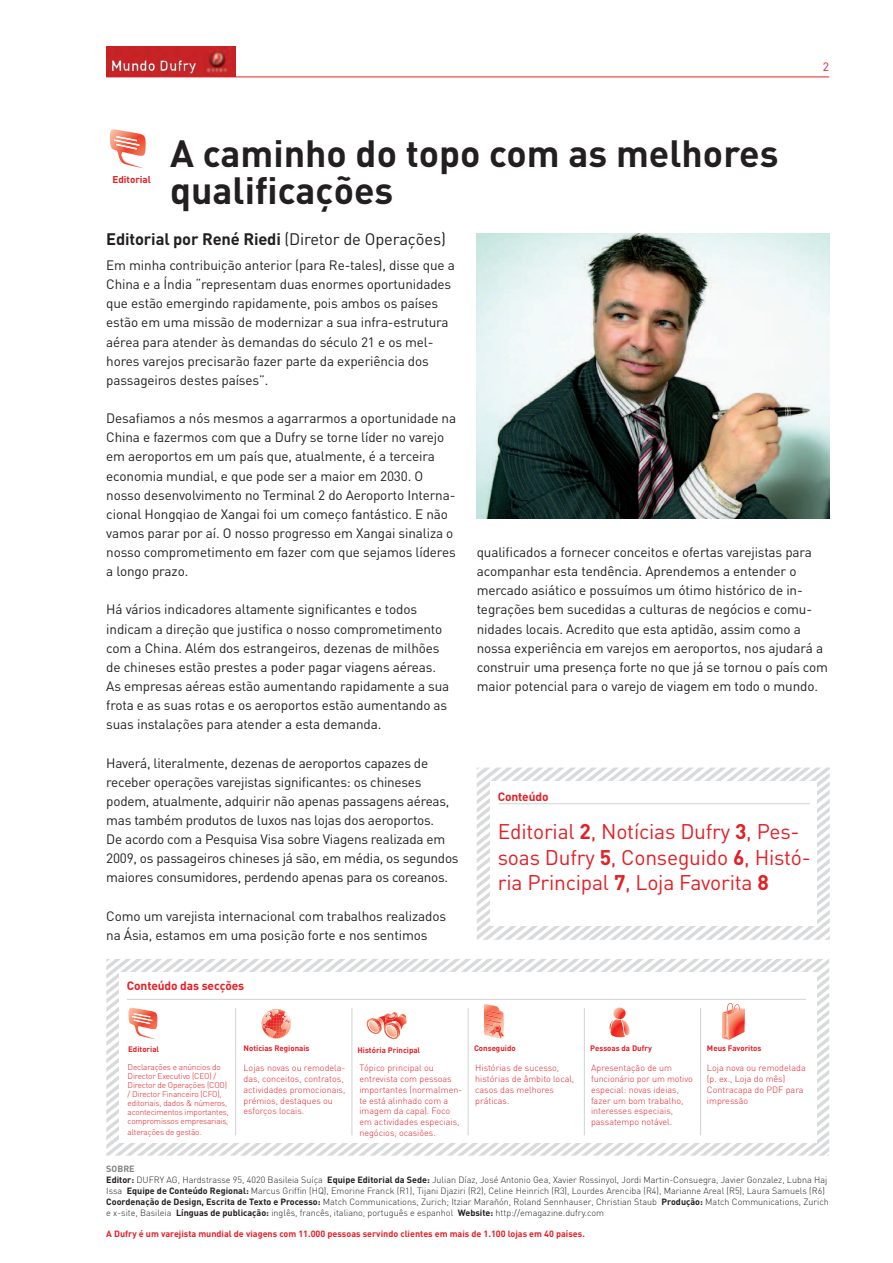
<style>
.page{position:relative;width:893px;height:1263px;background:#fff}
.page>*{position:absolute;margin:0;border:0;box-sizing:border-box;transform-origin:0 0}
.t1{font:700 37.5px/37.5px "DIN";color:#231f20}
.t2{font:21px/25.2px "DIN";letter-spacing:-.01em;color:#e41f25}
.t3{font:700 16.5px "DIN";letter-spacing:-.01em;color:#231f20}
.t4{font:700 14.7px "DIN";color:#fff}
.t5{font:13.5px/19.2px "DIN";letter-spacing:-.01em;color:#231f20}
.t6{font:700 12px "DIN";letter-spacing:-.01em;color:#e41f25}
.t7{font:12px "DIN";color:#e41f25}
.t8{font:700 9.9px "DIN";color:#e41f25}
.t9{font:300 9px/10.8px "DIN";color:#231f20}
.t10{font:300 9px/10.8px "DIN";color:#e41f25}
.t11{font:700 9px "DIN";color:#e41f25}
.t12{font:300 8.25px/9px "DIN";letter-spacing:-.02em;color:#e41f25}
.t13{font:700 7.95px "DIN";color:#e41f25}
.s1{font-weight:400}
.s2{font-weight:700}
.s3{font-weight:700;color:#808285}
</style>
<div class="page">
<hr style="left:106px;top:77px;width:723px;height:1px;background:#e41f25">
<img style="left:106px;top:47px;width:130px;height:30px">
<div style="left:111px;top:58px;width:88px;height:17px;background:#fff;opacity:.75"></div>
<div style="left:109px;top:58px;width:85px;height:17px;background:#231f20;opacity:.75"></div>
<svg style="left:477px;top:767px;width:353px;height:173px"></svg>
<div style="left:491px;top:781px;width:326px;height:144px;background:#fff"></div>
<hr style="left:499px;top:803px;width:311px;height:1px;background:#d1d2d4">
<img style="left:477px;top:233px;width:352px;height:286px">
<svg style="left:110px;top:129px;width:36px;height:40px"></svg>
<svg style="left:106px;top:959px;width:723px;height:196px"></svg>
<p class="t4" style="left:110px;top:56px;width:87px">Mundo Dufry</p>
<p class="t7" style="left:823px;top:59px;width:8px">2</p>
<p class="t8" style="left:112px;top:173px;width:40px">Editorial</p>
<h1 class="t1" style="left:170px;top:133px;width:610px">A caminho do topo com as melhores qualificações</h1>
<p class="t3" style="left:106px;top:229px;width:341px">Editorial por René Riedi <span class="s1">(Diretor de Operações)</span></p>
<p class="t5" style="left:106px;top:255px;width:350px">Em minha contribuição anterior (para Re-tales), disse que a China e a Índia “representam duas enormes oportunidades que estão emergindo rapidamente, pois ambos os países estão em uma missão de modernizar a sua infra-estrutura aérea para atender às demandas do século 21 e os mel&shy;hores varejos precisarão fazer parte da experiência dos passageiros destes países”.</p>
<p class="t5" style="left:106px;top:408px;width:351px">Desafiamos a nós mesmos a agarrarmos a oportunidade na China e fazermos com que a Dufry se torne líder no varejo em aeroportos em um país que, atualmente, é a terceira economia mundial, e que pode ser a maior em 2030. O nosso desenvolvimento no Terminal 2 do Aeroporto Interna&shy;cional Hongqiao de Xangai foi um começo fantástico. E não vamos parar por aí. O nosso progresso em Xangai sinaliza o nosso comprometimento em fazer com que sejamos líderes a longo prazo.</p>
<p class="t5" style="left:106px;top:600px;width:344px">Há vários indicadores altamente significantes e todos indicam a direção que justifica o nosso comprometimento com a China. Além dos estrangeiros, dezenas de milhões de chineses estão prestes a poder pagar viagens aéreas.<br>As empresas aéreas estão aumentando rapidamente a sua frota e as suas rotas e os aeroportos estão aumentando as suas instalações para atender a esta demanda.</p>
<p class="t5" style="left:106px;top:753px;width:354px">Haverá, literalmente, dezenas de aeroportos capazes de receber operações varejistas significantes: os chineses podem, atualmente, adquirir não apenas passagens aéreas, mas também produtos de luxos nas lojas dos aeroportos.<br>De acordo com a Pesquisa Visa sobre Viagens realizada em 2009, os passageiros chineses já são, em média, os segundos maiores consumidores, perdendo apenas para os coreanos.</p>
<p class="t5" style="left:106px;top:906px;width:341px">Como um varejista internacional com trabalhos realizados na Ásia, estamos em uma posição forte e nos sentimos</p>
<p class="t6" style="left:127px;top:977px;width:119px">Conteúdo das secções</p>
<p class="t5" style="left:477px;top:542px;width:353px">qualificados a fornecer conceitos e ofertas varejistas para acompanhar esta tendência. Aprendemos a entender o mercado asiático e possuímos um ótimo histórico de in&shy;tegrações bem sucedidas a culturas de negócios e comu&shy;nidades locais. Acredito que esta aptidão, assim como a nossa experiência em varejos em aeroportos, nos ajudará a construir uma presença forte no que já se tornou o país com maior potencial para o varejo de viagem em todo o mundo.</p>
<p class="t6" style="left:498px;top:788px;width:52px">Conteúdo</p>
<h2 class="t2" style="left:498px;top:819px;width:315px">Editorial <span class="s2">2</span>, Notícias Dufry <span class="s2">3</span>, Pes&shy;soas Dufry <span class="s2">5</span>, Conseguido <span class="s2">6</span>, Histó&shy;ria Principal <span class="s2">7</span>, Loja Favorita <span class="s2">8</span></h2>
<p class="t13" style="left:244px;top:1043px;width:67px">Notícias Regionais</p>
<p class="t13" style="left:358px;top:1045px;width:64px">História Principal</p>
<p class="t13" style="left:474px;top:1043px;width:43px">Conseguido</p>
<p class="t13" style="left:128px;top:1043px;width:32px">Editorial</p>
<p class="t13" style="left:590px;top:1043px;width:63px">Pessoas da Dufry</p>
<p class="t13" style="left:707px;top:1043px;width:56px">Meus Favoritos</p>
<p class="t12" style="left:128px;top:1063px;width:103px">Declarações e anúncios do<br>Director Executivo (CEO) /<br>Director de Operações (COO) / Director Financeiro (CFO), editoriais, dados &amp; números, acontecimentos importantes, compromissos empresariais,</p>
<p class="t12" style="left:128px;top:1128px;width:76px">alterações de gestão.</p>
<p class="t10" style="left:359px;top:1062px;width:104px">Tópico principal ou entrevista com pessoas importantes (normalmen&shy;te está alinhado com a imagem da capa). Foco em actividades especiais, negócios, ocasiões.</p>
<p class="t10" style="left:707px;top:1062px;width:100px">Loja nova ou remodelada (p. ex., Loja do mês)<br>Contracapa do PDF para impressão</p>
<p class="t10" style="left:475px;top:1062px;width:101px">Histórias de sucesso, histórias de âmbito local, casos das melhores práticas.</p>
<p class="t10" style="left:243px;top:1062px;width:103px">Lojas novas ou remodela&shy;das, conceitos, contratos, actividades promocionais, prémios, destaques ou esforços locais.</p>
<p class="t10" style="left:591px;top:1062px;width:103px">Apresentação de um funcionário por um motivo especial: novas ideias, fazer um bom trabalho, interesses especiais, passatempo notável.</p>
<p class="t9" style="left:106px;top:1163px;width:724px"><span class="s3">sobre<br></span><span class="s2">Editor:</span> DUFRY AG, Hardstrasse 95, 4020 Basileia Suíça <span class="s2">Equipe Editorial da Sede:</span> Julian Díaz, José Antonio Gea, Xavier Rossinyol, Jordi Martin-Consuegra, Javier Gonzalez, Lubna Haj Issa <span class="s2">Equipe de Conteúdo Regional:</span> Marcus Griffin (HQ), Emorine Franck (R1), Tijani Djaziri (R2), Celine Heinrich (R3), Lourdes Arenciba (R4), Marianne Areal (R5), Laura Samuels (R6)<br><span class="s2">Coordenação de Design, Escrita de Texto e Processo:</span> Match Communications, Zurich; Itziar Marañón, Roland Sennhauser, Christian Staub <span class="s2">Produção:</span> Match Communications, Zurich e x-site, Basileia <span class="s2">Línguas de publicação:</span> inglês, francês, italiano, português e espanhol <span class="s2">Website:</span> http://emagazine.dufry.com</p>
<p class="t11" style="left:106px;top:1228px;width:480px">A Dufry é um varejista mundial de viagens com 11.000 pessoas servindo clientes em mais de 1.100 lojas em 40 países.</p>
</div>
